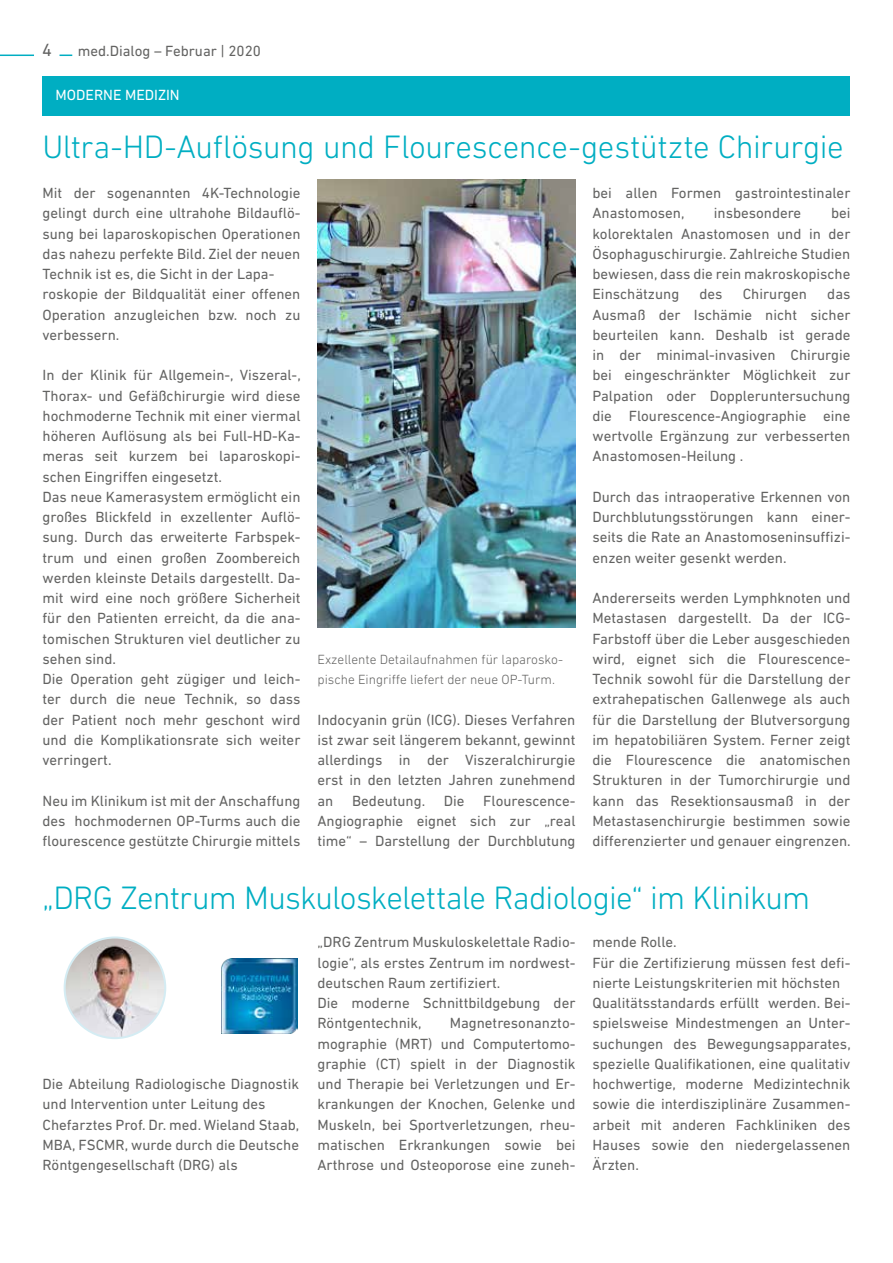
<style>
.page{position:relative;width:893px;height:1263px;background:#fff}
.page>*{position:absolute;margin:0;border:0;box-sizing:border-box;transform-origin:0 0}
.t1{font:300 33px "DIN Next LT Pro";letter-spacing:-.02em;color:#00aec2}
.t2{font:18px "DIN Next LT Pro";color:#636362}
.t3{font:15px/20.2px "DIN Next LT Pro";color:#636362;text-align:justify}
.t4{font:15px "DIN Next LT Pro";color:#fff}
.t5{font:300 13.5px/20.2px "DIN Next LT Pro";color:#636362}
</style>
<div class="page">
<hr style="left:0;top:55px;width:34px;height:1px;background:#00aec2">
<svg style="left:60px;top:55px;width:12px;height:1px"></svg>
<div style="left:43px;top:77px;width:807px;height:39px;background:#00aec2"></div>
<img style="left:317px;top:179px;width:258px;height:449px">
<img style="left:65px;top:937px;width:100px;height:101px;border-radius:50px">
<div style="left:64px;top:936px;width:102px;height:103px;border:2px solid #d4ecf3;border-radius:50%"></div>
<img style="left:221px;top:958px;width:76px;height:76px">
<p class="t2" style="left:42px;top:39px;width:11px">4</p>
<p class="t3" style="left:78px;top:40px;width:185px">med.Dialog – Februar | 2020</p>
<p class="t4" style="left:56px;top:86px;width:126px">MODERNE MEDIZIN</p>
<h1 class="t1" style="left:43px;top:127px;width:803px">Ultra-HD-Auflösung und Flourescence-gestützte Chirurgie</h1>
<p class="t3" style="left:43px;top:183px;width:259px;text-align:left">Mit der sogenannten 4K-Technologie gelingt durch eine ultrahohe Bildauflö&shy;sung bei laparoskopischen Operationen das nahezu perfekte Bild. Ziel der neuen Technik ist es, die Sicht in der Lapa&shy;roskopie der Bildqualität einer offenen Operation anzugleichen bzw. noch zu verbessern.</p>
<p class="t3" style="left:43px;top:365px;width:260px;text-align:left">In der Klinik für Allgemein-, Viszeral-, Thorax- und Gefäßchirurgie wird diese hochmoderne Technik mit einer viermal höheren Auflösung als bei Full-HD-Ka&shy;meras seit kurzem bei laparoskopi&shy;schen Eingriffen eingesetzt.<br>Das neue Kamerasystem ermöglicht ein großes Blickfeld in exzellenter Auflö&shy;sung. Durch das erweiterte Farbspek&shy;trum und einen großen Zoombereich werden kleinste Details dargestellt. Da&shy;mit wird eine noch größere Sicherheit für den Patienten erreicht, da die ana&shy;tomischen Strukturen viel deutlicher zu sehen sind.<br>Die Operation geht zügiger und leich&shy;ter durch die neue Technik, so dass der Patient noch mehr geschont wird und die Komplikationsrate sich weiter verringert.</p>
<p class="t3" style="left:43px;top:790px;width:259px">Neu im Klinikum ist mit der Anschaffung des hochmodernen OP-Turms auch die flourescence gestützte Chirurgie mittels</p>
<p class="t3" style="left:592px;top:183px;width:259px">bei allen Formen gastrointestinaler<br>Anastomosen,</p>
<p class="t3" style="left:592px;top:203px;width:259px;text-indent:238px">bei kolorektalen Anastomosen und in der Ösophaguschirurgie. Zahlreiche Studien bewiesen, dass die rein makroskopische Einschätzung</p>
<p class="t3" style="left:714px;top:203px;width:89px">insbesondere</p>
<p class="t3" style="left:699px;top:284px;width:25px">des</p>
<p class="t3" style="left:743px;top:284px;width:66px">Chirurgen</p>
<p class="t3" style="left:592px;top:284px;width:259px;text-indent:235px">das Ausmaß der Ischämie nicht sicher beurteilen kann. Deshalb ist gerade in der minimal-invasiven Chirurgie bei eingeschränkter Möglichkeit zur Palpation oder Doppleruntersuchung die Flourescence-Angiographie eine wertvolle Ergänzung zur verbesserten Anastomosen-Heilung .</p>
<p class="t3" style="left:592px;top:486px;width:259px">Durch das intraoperative Erkennen von Durchblutungsstörungen kann einer&shy;seits die Rate an Anastomoseninsuffizi&shy;enzen weiter gesenkt werden.</p>
<p class="t3" style="left:592px;top:588px;width:260px">Andererseits werden Lymphknoten und Metastasen dargestellt. Da der ICG-Farbstoff über die Leber ausgeschieden wird, eignet sich die Flourescence-Technik sowohl für die Darstellung der extrahepatischen Gallenwege als auch für die Darstellung der Blutversorgung im hepatobiliären System. Ferner zeigt die Flourescence die anatomischen Strukturen in der Tumorchirurgie und kann das Resektionsausmaß in der Metastasenchirurgie bestimmen sowie differenzierter und genauer eingrenzen.</p>
<p class="t5" style="left:317px;top:649px;width:247px">Exzellente Detailaufnahmen für laparosko&shy;pische Eingriffe liefert der neue OP-Turm.</p>
<p class="t3" style="left:317px;top:709px;width:259px">Indocyanin grün (ICG). Dieses Verfahren ist zwar seit längerem bekannt, gewinnt allerdings in der Viszeralchirurgie erst in den letzten Jahren zunehmend an</p>
<p class="t3" style="left:317px;top:790px;width:259px;text-indent:166px">Flourescence-Angiographie eignet sich zur „real time“ – Darstellung der Durchblutung</p>
<h1 class="t1" style="left:43px;top:879px;width:769px">„DRG Zentrum Muskuloskelettale Radiologie“ im Klinikum</h1>
<p class="t3" style="left:352px;top:790px;width:114px">Bedeutung. Die</p>
<p class="t3" style="left:43px;top:1074px;width:258px;text-align:left">Die Abteilung Radiologische Diagnostik und Intervention unter Leitung des Chefarztes Prof. Dr. med. Wieland Staab, MBA, FSCMR, wurde durch die Deutsche Röntgengesellschaft (DRG) als</p>
<p class="t3" style="left:317px;top:932px;width:259px;text-align:left">„DRG Zentrum Muskuloskelettale Radio&shy;logie“, als erstes Zentrum im nordwest&shy;deutschen Raum zertifiziert.<br>Die moderne Schnittbildgebung der<br>Röntgentechnik,</p>
<p class="t3" style="left:317px;top:1013px;width:259px;text-indent:132px">Magnetresonanzto&shy;mographie (MRT) und Computertomo&shy;graphie (CT) spielt in der Diagnostik und Therapie bei Verletzungen und Er&shy;krankungen der Knochen, Gelenke und Muskeln, bei Sportverletzungen, rheu&shy;matischen Erkrankungen sowie bei Arthrose und Osteoporose eine zuneh-</p>
<p class="t3" style="left:592px;top:932px;width:260px;text-align:left">mende Rolle.<br>Für die Zertifizierung müssen fest defi&shy;nierte Leistungskriterien mit höchsten Qualitätsstandards erfüllt werden. Bei&shy;spielsweise Mindestmengen an Unter&shy;suchungen des Bewegungsapparates, spezielle Qualifikationen, eine qualitativ hochwertige, moderne Medizintechnik sowie die interdisziplinäre Zusammen&shy;arbeit mit anderen Fachkliniken des Hauses sowie den niedergelassenen Ärzten.</p>
</div>
